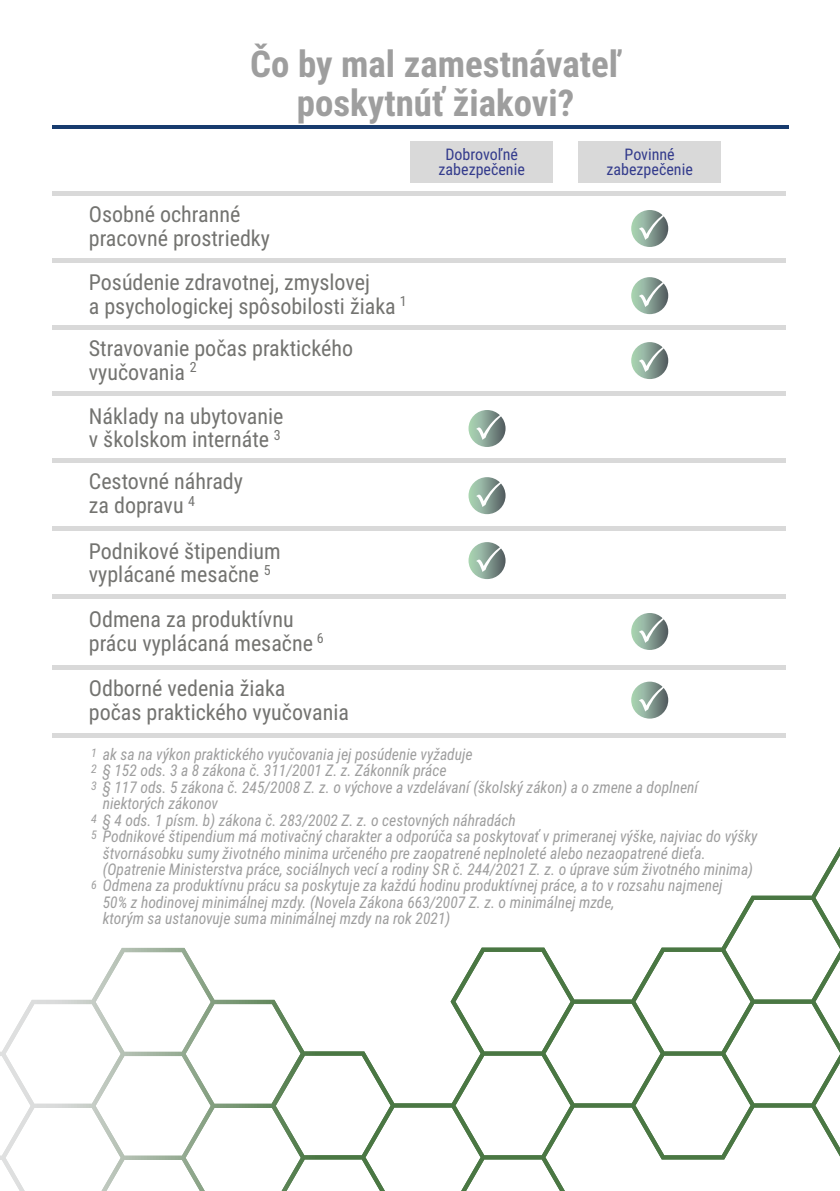
<style>
.page{position:relative;width:840px;height:1191px;background:#fff}
.page>*{position:absolute;margin:0;border:0;box-sizing:border-box;transform-origin:0 0}
.t1{font:700 36.8px/39.4px "Roboto Condensed";color:#9e9e9e;text-align:center}
.t2{font:22px/42px "Roboto Condensed";color:#737370}
.t3{font:italic 16.2px/16.4px "Roboto Condensed";color:#9e9e9e;scale:.96 1}
.t4{font:16px/15.4px "Roboto Condensed";color:#333b8c;text-align:center}
.t5{font:14px "Roboto Condensed";color:#737370}
.t6{font:italic 11.8px/16.6px "Roboto Condensed";color:#9e9e9e;text-align:justify}
</style>
<div class="page">
<svg style="left:0;top:848px;width:839px;height:343px"></svg>
<hr style="left:53px;top:125px;width:735px;height:3px;background:#173b6e">
<div style="left:410px;top:141px;width:142px;height:42px;background:#d9d9d9"></div>
<div style="left:578px;top:141px;width:142px;height:42px;background:#d9d9d9"></div>
<hr style="left:53px;top:191px;width:732px;height:4px;background:#d9d9d9">
<hr style="left:53px;top:258px;width:732px;height:4px;background:#d9d9d9">
<div style="left:53px;top:325px;width:732px;height:5px;background:#d9d9d9"></div>
<hr style="left:53px;top:392px;width:732px;height:4px;background:#d9d9d9">
<hr style="left:53px;top:458px;width:732px;height:4px;background:#d9d9d9">
<hr style="left:53px;top:526px;width:732px;height:4px;background:#d9d9d9">
<div style="left:53px;top:594px;width:732px;height:5px;background:#d9d9d9"></div>
<hr style="left:53px;top:665px;width:732px;height:4px;background:#d9d9d9">
<div style="left:53px;top:733px;width:732px;height:5px;background:#d9d9d9"></div>
<svg style="left:631px;top:210px;width:37px;height:37px"></svg>
<svg style="left:638px;top:212px;width:29px;height:28px"></svg>
<svg style="left:631px;top:277px;width:37px;height:37px"></svg>
<svg style="left:638px;top:279px;width:29px;height:28px"></svg>
<svg style="left:631px;top:342px;width:37px;height:37px"></svg>
<svg style="left:638px;top:344px;width:29px;height:28px"></svg>
<svg style="left:631px;top:613px;width:37px;height:37px"></svg>
<svg style="left:638px;top:615px;width:29px;height:28px"></svg>
<svg style="left:631px;top:681px;width:37px;height:37px"></svg>
<svg style="left:638px;top:684px;width:29px;height:27px"></svg>
<svg style="left:468px;top:410px;width:37px;height:37px"></svg>
<svg style="left:476px;top:412px;width:28px;height:28px"></svg>
<svg style="left:468px;top:477px;width:37px;height:37px"></svg>
<svg style="left:476px;top:479px;width:28px;height:28px"></svg>
<svg style="left:468px;top:542px;width:37px;height:37px"></svg>
<svg style="left:476px;top:544px;width:28px;height:28px"></svg>
<h1 class="t1" style="left:250px;top:48px;width:372px">Čo by mal zamestnávateľ poskytnúť žiakovi?</h1>
<p class="t4" style="left:438px;top:148px;width:88px">Dobrovoľné zabezpečenie</p>
<p class="t4" style="left:606px;top:148px;width:88px">Povinné zabezpečenie</p>
<h2 class="t2" style="left:89px;top:205px;width:183px;line-height:23.8px">Osobné ochranné pracovné prostriedky</h2>
<h2 class="t2" style="left:89px;top:264px;width:282px">Posúdenie zdravotnej, zmyslovej</h2>
<p class="t5" style="left:399px;top:296px;width:8px">1</p>
<h2 class="t2" style="left:89px;top:288px;width:308px">a psychologickej spôsobilosti žiaka<br>Stravovanie počas praktického</h2>
<p class="t5" style="left:190px;top:362px;width:8px">2</p>
<h2 class="t2" style="left:89px;top:352px;width:196px;line-height:43.8px">vyučovania<br>Náklady na ubytovanie</h2>
<p class="t5" style="left:274px;top:429px;width:8px">3</p>
<h2 class="t2" style="left:89px;top:421px;width:182px">v školskom internáte<br>Cestovné náhrady</h2>
<p class="t5" style="left:188px;top:495px;width:8px">4</p>
<h2 class="t2" style="left:89px;top:485px;width:193px;line-height:45.4px">za dopravu<br>Podnikové štipendium</h2>
<p class="t5" style="left:264px;top:564px;width:8px">5</p>
<h2 class="t2" style="left:89px;top:554px;width:206px;line-height:44.8px">vyplácané mesačne<br>Odmena za produktívnu</h2>
<p class="t5" style="left:317px;top:633px;width:8px">6</p>
<h2 class="t2" style="left:89px;top:623px;width:225px;line-height:45.4px">prácu vyplácaná mesačne<br>Odborné vedenia žiaka</h2>
<h2 class="t2" style="left:89px;top:693px;width:261px">počas praktického vyučovania</h2>
<p class="t6" style="left:91px;top:745px;width:7px">1<br>2<br>3</p>
<p class="t6" style="left:91px;top:811px;width:7px">4<br>5</p>
<p class="t3" style="left:103px;top:747px;width:683px">ak sa na výkon praktického vyučovania jej posúdenie vyžaduje<br>§ 152 ods. 3 a 8 zákona č. 311/2001 Z. z. Zákonník práce<br>§ 117 ods. 5 zákona č. 245/2008 Z. z. o výchove a vzdelávaní (školský zákon) a o zmene a doplnení niektorých zákonov<br>§ 4 ods. 1 písm. b) zákona č. 283/2002 Z. z. o cestovných náhradách<br>Podnikové štipendium má motivačný charakter a odporúča sa poskytovať v primeranej výške, najviac do výšky štvornásobku sumy životného minima určeného pre zaopatrené neplnoleté alebo nezaopatrené dieťa. (Opatrenie Ministerstva práce, sociálnych vecí a rodiny SR č. 244/2021 Z. z. o úprave súm životného minima)<br>Odmena za produktívnu prácu sa poskytuje za každú hodinu produktívnej práce, a to v rozsahu najmenej<br>50% z hodinovej minimálnej mzdy. (Novela Zákona 663/2007 Z. z. o minimálnej mzde,<br>ktorým sa ustanovuje suma minimálnej mzdy na rok 2021)</p>
<p class="t6" style="left:91px;top:877px;width:7px">6</p>
</div>
